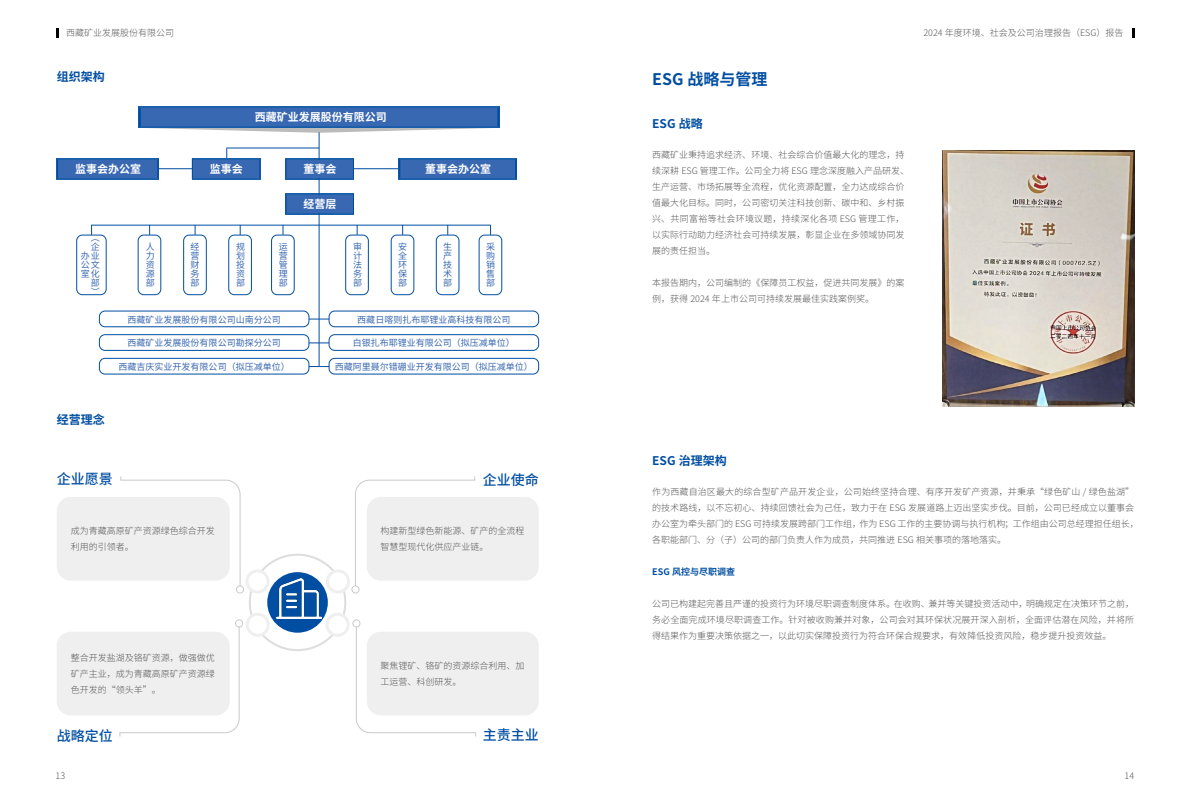
<style>
.page{position:relative;width:1191px;height:808px;background:#fff}
.page>*{position:absolute;margin:0;border:0;box-sizing:border-box;transform-origin:0 0}
.t1{font:700 16px "Source Han Sans CN";color:#004ea2}
.t2{font:500 14px "Source Han Sans CN";color:#004ea2}
.t3{font:700 12px "Source Han Sans CN";color:#004ea2}
.t4{font:700 11px "Source Han Sans CN";color:#fff}
.t5{font:300 9px/16px "Source Han Sans CN";color:#595757}
.t6{font:9px/9px "Source Han Sans CN";color:#3968b2;text-align:justify}
.t7{font:700 9px "Source Han Sans CN";color:#004ea2}
</style>
<div class="page">
<svg style="left:57px;top:28px;width:2px;height:9px"></svg>
<svg style="left:1132px;top:28px;width:2px;height:9px"></svg>
<div style="left:267px;top:572px;width:61px;height:61px;background:#004ea2;border-radius:50%"></div>
<div style="left:249px;top:554px;width:97px;height:97px;border:2px solid #dcdddd;border-radius:50%"></div>
<div style="left:247px;top:571px;width:21px;height:21px;background:#fff;border-radius:50%"></div>
<div style="left:245px;top:569px;width:24px;height:24px;border:3px solid #efefef;border-radius:50%"></div>
<div style="left:327px;top:571px;width:21px;height:21px;background:#fff;border-radius:50%"></div>
<div style="left:326px;top:569px;width:24px;height:24px;border:3px solid #efefef;border-radius:50%"></div>
<div style="left:247px;top:614px;width:21px;height:21px;background:#fff;border-radius:50%"></div>
<div style="left:246px;top:613px;width:24px;height:24px;border:3px solid #efefef;border-radius:50%"></div>
<div style="left:327px;top:614px;width:21px;height:21px;background:#fff;border-radius:50%"></div>
<div style="left:325px;top:613px;width:25px;height:24px;border:3px solid #efefef;border-radius:50%"></div>
<svg style="left:120px;top:476px;width:121px;height:109px"></svg>
<div style="left:236px;top:585px;width:8px;height:8px;border:1px solid #c9caca;border-radius:50%"></div>
<div style="left:57px;top:497px;width:173px;height:84px;background:#efefef;border-radius:14px"></div>
<svg style="left:355px;top:476px;width:120px;height:113px"></svg>
<div style="left:352px;top:586px;width:7px;height:7px;background:#fff;border-radius:50%"></div>
<div style="left:351px;top:585px;width:8px;height:8px;border:1px solid #c9caca;border-radius:50%"></div>
<div style="left:367px;top:497px;width:172px;height:84px;background:#efefef;border-radius:14px"></div>
<svg style="left:119px;top:625px;width:121px;height:112px"></svg>
<div style="left:235px;top:619px;width:8px;height:8px;border:1px solid #c9caca;border-radius:50%"></div>
<div style="left:57px;top:632px;width:173px;height:83px;background:#efefef;border-radius:14px"></div>
<svg style="left:355px;top:623px;width:121px;height:114px"></svg>
<div style="left:353px;top:620px;width:7px;height:7px;background:#fff;border-radius:50%"></div>
<div style="left:352px;top:619px;width:8px;height:8px;border:1px solid #c9caca;border-radius:50%"></div>
<div style="left:367px;top:632px;width:172px;height:83px;background:#efefef;border-radius:14px"></div>
<img style="left:276px;top:579px;width:46px;height:39px">
<hr style="left:319px;top:132px;width:1px;height:235px;background:#004ea2">
<hr style="left:158px;top:168px;width:65px;height:1px;background:#004ea2">
<hr style="left:340px;top:168px;width:65px;height:1px;background:#004ea2">
<hr style="left:296px;top:319px;width:65px;height:1px;background:#004ea2">
<hr style="left:296px;top:343px;width:65px;height:1px;background:#004ea2">
<hr style="left:296px;top:366px;width:65px;height:1px;background:#004ea2">
<hr style="left:226px;top:148px;width:93px;height:1px;background:#004ea2">
<hr style="left:91px;top:225px;width:399px;height:1px;background:#004ea2">
<svg style="left:138px;top:107px;width:361px;height:26px;background:#547db9"></svg>
<div style="left:398px;top:158px;width:119px;height:21px;background:#1a60ab"></div>
<div style="left:400px;top:160px;width:115px;height:18px;background:#3968b2"></div>
<svg style="left:398px;top:159px;width:2px;height:20px"></svg>
<svg style="left:515px;top:159px;width:2px;height:20px"></svg>
<div style="left:57px;top:158px;width:102px;height:21px;background:#1a60ab"></div>
<div style="left:58px;top:160px;width:99px;height:18px;background:#3968b2"></div>
<svg style="left:57px;top:159px;width:1px;height:20px"></svg>
<svg style="left:157px;top:159px;width:2px;height:20px"></svg>
<div style="left:192px;top:158px;width:68px;height:21px;background:#1a60ab"></div>
<div style="left:193px;top:160px;width:66px;height:18px;background:#3968b2"></div>
<svg style="left:192px;top:159px;width:1px;height:19px"></svg>
<svg style="left:259px;top:159px;width:1px;height:19px"></svg>
<div style="left:285px;top:158px;width:69px;height:21px;background:#1a60ab"></div>
<div style="left:286px;top:160px;width:67px;height:18px;background:#3968b2"></div>
<svg style="left:285px;top:159px;width:1px;height:20px"></svg>
<svg style="left:353px;top:159px;width:1px;height:20px"></svg>
<div style="left:285px;top:193px;width:69px;height:21px;background:#1a60ab"></div>
<div style="left:286px;top:195px;width:67px;height:18px;background:#3968b2"></div>
<svg style="left:285px;top:194px;width:1px;height:20px"></svg>
<svg style="left:353px;top:194px;width:1px;height:20px"></svg>
<div style="left:77px;top:235px;width:29px;height:60px;border:1px solid #004ea2;border-radius:6px"></div>
<div style="left:138px;top:235px;width:23px;height:60px;border:1px solid #004ea2;border-radius:6px"></div>
<div style="left:99px;top:311px;width:210px;height:16px;background:#fff;border-radius:6px"></div>
<div style="left:99px;top:311px;width:210px;height:16px;border:1px solid #004ea2;border-radius:6px"></div>
<div style="left:99px;top:335px;width:210px;height:15px;background:#fff;border-radius:6px"></div>
<div style="left:99px;top:334px;width:210px;height:16px;border:1px solid #004ea2;border-radius:6px"></div>
<div style="left:99px;top:358px;width:210px;height:16px;background:#fff;border-radius:6px"></div>
<div style="left:99px;top:358px;width:210px;height:16px;border:1px solid #004ea2;border-radius:6px"></div>
<div style="left:329px;top:311px;width:209px;height:16px;background:#fff;border-radius:6px"></div>
<div style="left:329px;top:311px;width:210px;height:16px;border:1px solid #004ea2;border-radius:6px"></div>
<div style="left:329px;top:335px;width:209px;height:15px;background:#fff;border-radius:6px"></div>
<div style="left:329px;top:334px;width:210px;height:16px;border:1px solid #004ea2;border-radius:6px"></div>
<div style="left:329px;top:358px;width:209px;height:16px;background:#fff;border-radius:6px"></div>
<div style="left:329px;top:358px;width:210px;height:16px;border:1px solid #004ea2;border-radius:6px"></div>
<div style="left:345px;top:235px;width:23px;height:60px;border:1px solid #004ea2;border-radius:6px"></div>
<div style="left:183px;top:235px;width:23px;height:60px;border:1px solid #004ea2;border-radius:6px"></div>
<div style="left:391px;top:235px;width:23px;height:60px;border:1px solid #004ea2;border-radius:6px"></div>
<div style="left:229px;top:235px;width:22px;height:60px;border:1px solid #004ea2;border-radius:6px"></div>
<div style="left:436px;top:235px;width:23px;height:60px;border:1px solid #004ea2;border-radius:6px"></div>
<div style="left:271px;top:235px;width:23px;height:60px;border:1px solid #004ea2;border-radius:6px"></div>
<div style="left:479px;top:235px;width:23px;height:60px;border:1px solid #004ea2;border-radius:6px"></div>
<img style="left:942px;top:151px;width:192px;height:256px">
<p class="t5" style="left:66px;top:25px;width:110px">西藏矿业发展股份有限公司</p>
<p class="t5" style="left:923px;top:25px;width:201px">2024 年度环境、社会及公司治理报告（ESG）报告</p>
<h3 class="t3" style="left:57px;top:71px;width:49px">组织架构</h3>
<h1 class="t1" style="left:652px;top:71px;width:117px">ESG 战略与管理</h1>
<p class="t4" style="left:255px;top:112px;width:134px">西藏矿业发展股份有限公司</p>
<p class="t4" style="left:75px;top:163px;width:67px">监事会办公室</p>
<p class="t4" style="left:210px;top:163px;width:34px">监事会</p>
<p class="t4" style="left:303px;top:163px;width:34px">董事会</p>
<p class="t4" style="left:425px;top:163px;width:67px">董事会办公室</p>
<p class="t4" style="left:303px;top:198px;width:34px">经营层</p>
<p class="t6" style="left:146px;top:242px;width:10px">人力资源部</p>
<p class="t6" style="left:353px;top:242px;width:10px">审计法务部</p>
<p class="t6" style="left:91px;top:233px;width:10px">（企</p>
<p class="t6" style="left:91px;top:278px;width:10px">部）</p>
<p class="t6" style="left:191px;top:242px;width:10px">经营财务部</p>
<p class="t6" style="left:236px;top:242px;width:10px">规划投资部</p>
<p class="t6" style="left:279px;top:242px;width:10px">运营管理部</p>
<p class="t6" style="left:398px;top:242px;width:10px">安全环保部</p>
<p class="t6" style="left:443px;top:242px;width:10px">生产技术部</p>
<p class="t6" style="left:486px;top:242px;width:10px">采购销售部</p>
<p class="t6" style="left:128px;top:315px;width:154px">西藏矿业发展股份有限公司山南分公司</p>
<p class="t6" style="left:357px;top:315px;width:154px">西藏日喀则扎布耶锂业高科技有限公司</p>
<p class="t6" style="left:128px;top:338px;width:154px">西藏矿业发展股份有限公司勘探分公司</p>
<p class="t6" style="left:353px;top:338px;width:163px">白银扎布耶锂业有限公司（拟压减单位）</p>
<p class="t6" style="left:119px;top:362px;width:172px">西藏吉庆实业开发有限公司（拟压减单位）</p>
<p class="t6" style="left:335px;top:362px;width:199px">西藏阿里聂尔错硼业开发有限公司（拟压减单位）</p>
<p class="t6" style="left:81px;top:251px;width:20px">办业公文室化</p>
<h3 class="t3" style="left:57px;top:414px;width:49px">经营理念</h3>
<h2 class="t2" style="left:57px;top:471px;width:57px">企业愿景</h2>
<p class="t5" style="left:71px;top:523px;width:145px">成为青藏高原矿产资源绿色综合开发利用的引领者。</p>
<p class="t5" style="left:71px;top:650px;width:145px;text-align:justify">整合开发盐湖及铬矿资源，做强做优矿产主业，成为青藏高原矿产资源绿色开发的“领头羊”。</p>
<h2 class="t2" style="left:57px;top:728px;width:57px">战略定位</h2>
<h2 class="t2" style="left:483px;top:472px;width:58px">企业使命</h2>
<p class="t5" style="left:380px;top:523px;width:145px">构建新型绿色新能源、矿产的全流程智慧型现代化供应产业链。</p>
<p class="t5" style="left:380px;top:658px;width:145px">聚焦锂矿、铬矿的资源综合利用、加工运营、科创研发。</p>
<h2 class="t2" style="left:483px;top:727px;width:57px">主责主业</h2>
<h3 class="t3" style="left:652px;top:118px;width:52px">ESG 战略</h3>
<p class="t5" style="left:652px;top:146px;width:258px">西藏矿业秉持追求经济、环境、社会综合价值最大化的理念，持续深耕 ESG 管理工作。公司全力将 ESG 理念深度融入产品研发、生产运营、市场拓展等全流程，优化资源配置，全力达成综合价值最大化目标。同时，公司密切关注科技创新、碳中和、乡村振兴、共同富裕等社会环境议题，持续深化各项 ESG 管理工作，以实际行动助力经济社会可持续发展，彰显企业在多领域协同发展的责任担当。</p>
<p class="t5" style="left:652px;top:274px;width:254px">本报告期内，公司编制的《保障员工权益，促进共同发展》的案例，获得 2024 年上市公司可持续发展最佳实践案例奖。</p>
<h3 class="t3" style="left:652px;top:455px;width:76px">ESG 治理架构</h3>
<p class="t5" style="left:652px;top:484px;width:488px">作为西藏自治区最大的综合型矿产品开发企业，公司始终坚持合理、有序开发矿产资源，并秉承“绿色矿山 / 绿色盐湖”的技术路线，以不忘初心、持续回馈社会为己任，致力于在 ESG 发展道路上迈出坚实步伐。目前，公司已经成立以董事会办公室为牵头部门的 ESG 可持续发展跨部门工作组，作为 ESG 工作的主要协调与执行机构；工作组由公司总经理担任组长，各职能部门、分（子）公司的部门负责人作为成员，共同推进 ESG 相关事项的落地落实。</p>
<p class="t7" style="left:652px;top:567px;width:84px">ESG 风控与尽职调查</p>
<p class="t5" style="left:652px;top:596px;width:483px;text-align:justify">公司已构建起完善且严谨的投资行为环境尽职调查制度体系。在收购、兼并等关键投资活动中，明确规定在决策环节之前，务必全面完成环境尽职调查工作。针对被收购兼并对象，公司会对其环保状况展开深入剖析，全面评估潜在风险，并将所得结果作为重要决策依据之一，以此切实保障投资行为符合环保合规要求，有效降低投资风险，稳步提升投资效益。</p>
<p class="t5" style="left:56px;top:767px;width:11px">13</p>
<p class="t5" style="left:1124px;top:767px;width:11px">14</p>
</div>
